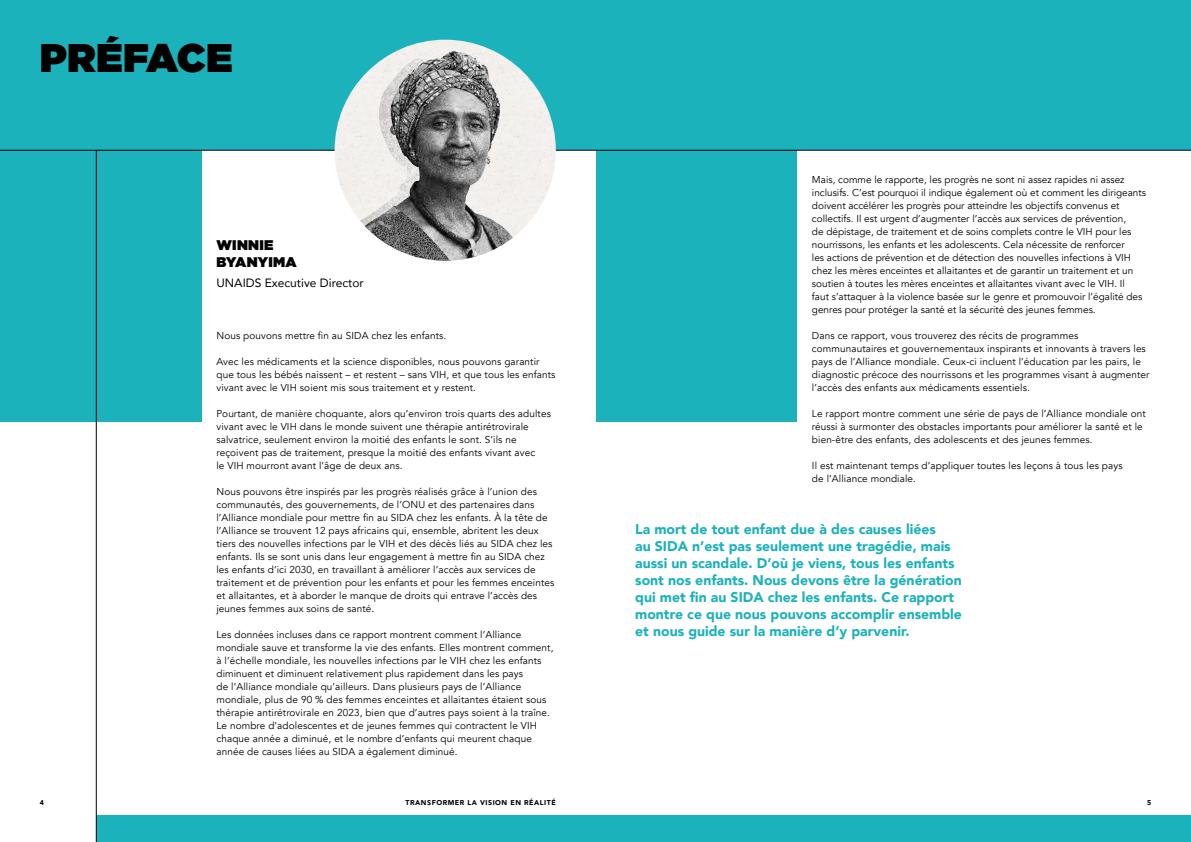
<style>
.page{position:relative;width:1191px;height:842px;background:#fff}
.page>*{position:absolute;margin:0;border:0;box-sizing:border-box;transform-origin:0 0}
.H1{font:900 40px "Gotham";letter-spacing:.01em;color:#000}
.HIGHLIGHTS_TEAL{font:900 14px/17px "Avenir";color:#1cb2bb}
.t1{font:900 14px/17px "Gotham";letter-spacing:.02em;color:#000}
.t2{font:12px "Avenir";color:#000}
.TEXT{font:10px/13px "Avenir";letter-spacing:.01em;color:#000}
.t3{font:900 7px "Avenir";letter-spacing:.075em;color:#000}
</style>
<div class="page">
<div style="left:0;top:0;width:1191px;height:421px;background:#1cb2bb"></div>
<div style="left:202px;top:150px;width:393px;height:692px;background:#fff"></div>
<div style="left:797px;top:150px;width:394px;height:692px;background:#fff"></div>
<div style="left:96px;top:816px;width:1095px;height:26px;background:#1cb2bb"></div>
<hr style="left:96px;top:150px;width:1px;height:692px;background:#000">
<hr style="left:0;top:150px;width:1191px;height:1px;background:#000">
<img style="left:334px;top:40px;width:222px;height:221px;border-radius:111px">
<p class="H1" style="left:40px;top:29px;width:194px">PRÉFACE</p>
<p class="t1" style="left:216px;top:236px;width:82px">WINNIE<br>BYANYIMA</p>
<p class="t2" style="left:216px;top:273px;width:149px">UNAIDS Executive Director</p>
<p class="TEXT" style="left:216px;top:329px;width:231px">Nous pouvons mettre fin au SIDA chez les enfants.</p>
<p class="TEXT" style="left:216px;top:355px;width:340px">Avec les médicaments et la science disponibles, nous pouvons garantir que tous les bébés naissent – et restent – sans VIH, et que tous les enfants vivant avec le VIH soient mis sous traitement et y restent.</p>
<p class="TEXT" style="left:216px;top:407px;width:336px">Pourtant, de manière choquante, alors qu’environ trois quarts des adultes vivant avec le VIH dans le monde suivent une thérapie antirétrovirale salvatrice, seulement environ la moitié des enfants le sont. S’ils ne reçoivent pas de traitement, presque la moitié des enfants vivant avec<br>le VIH mourront avant l’âge de deux ans.</p>
<p class="TEXT" style="left:216px;top:485px;width:339px">Nous pouvons être inspirés par les progrès réalisés grâce à l’union des communautés, des gouvernements, de l’ONU et des partenaires dans l’Alliance mondiale pour mettre fin au SIDA chez les enfants. À la tête de l’Alliance se trouvent 12 pays africains qui, ensemble, abritent les deux tiers des nouvelles infections par le VIH et des décès liés au SIDA chez les enfants. Ils se sont unis dans leur engagement à mettre fin au SIDA chez les enfants d’ici 2030, en travaillant à améliorer l’accès aux services de traitement et de prévention pour les enfants et pour les femmes enceintes et allaitantes, et à aborder le manque de droits qui entrave l’accès des jeunes femmes aux soins de santé.</p>
<p class="TEXT" style="left:216px;top:628px;width:338px">Les données incluses dans ce rapport montrent comment l’Alliance mondiale sauve et transforme la vie des enfants. Elles montrent comment, à l’échelle mondiale, les nouvelles infections par le VIH chez les enfants diminuent et diminuent relativement plus rapidement dans les pays<br>de l’Alliance mondiale qu’ailleurs. Dans plusieurs pays de l’Alliance mondiale, plus de 90 % des femmes enceintes et allaitantes étaient sous thérapie antirétrovirale en 2023, bien que d’autres pays soient à la traîne.<br>Le nombre d’adolescentes et de jeunes femmes qui contractent le VIH chaque année a diminué, et le nombre d’enfants qui meurent chaque année de causes liées au SIDA a également diminué.</p>
<p class="TEXT" style="left:812px;top:173px;width:336px">Mais, comme le rapporte, les progrès ne sont ni assez rapides ni assez inclusifs. C’est pourquoi il indique également où et comment les dirigeants doivent accélérer les progrès pour atteindre les objectifs convenus et collectifs. Il est urgent d’augmenter l’accès aux services de prévention,<br>de dépistage, de traitement et de soins complets contre le VIH pour les nourrissons, les enfants et les adolescents. Cela nécessite de renforcer<br>les actions de prévention et de détection des nouvelles infections à VIH chez les mères enceintes et allaitantes et de garantir un traitement et un soutien à toutes les mères enceintes et allaitantes vivant avec le VIH. Il<br>faut s’attaquer à la violence basée sur le genre et promouvoir l’égalité des genres pour protéger la santé et la sécurité des jeunes femmes.</p>
<p class="TEXT" style="left:812px;top:329px;width:339px">Dans ce rapport, vous trouverez des récits de programmes communautaires et gouvernementaux inspirants et innovants à travers les pays de l’Alliance mondiale. Ceux-ci incluent l’éducation par les pairs, le diagnostic précoce des nourrissons et les programmes visant à augmenter l’accès des enfants aux médicaments essentiels.</p>
<p class="TEXT" style="left:812px;top:407px;width:335px">Le rapport montre comment une série de pays de l’Alliance mondiale ont réussi à surmonter des obstacles importants pour améliorer la santé et le bien-être des enfants, des adolescents et des jeunes femmes.</p>
<p class="TEXT" style="left:812px;top:459px;width:312px">Il est maintenant temps d’appliquer toutes les leçons à tous les pays de l’Alliance mondiale.</p>
<p class="HIGHLIGHTS_TEAL" style="left:635px;top:520px;width:328px">La mort de tout enfant due à des causes liées<br>au SIDA n’est pas seulement une tragédie, mais aussi un scandale. D’où je viens, tous les enfants sont nos enfants. Nous devons être la génération qui met fin au SIDA chez les enfants. Ce rapport montre ce que nous pouvons accomplir ensemble et nous guide sur la manière d’y parvenir.</p>
<p class="t3" style="left:40px;top:797px;width:6px">4</p>
<p class="t3" style="left:405px;top:797px;width:152px">TRANSFORMER LA VISION EN RÉALITÉ</p>
<p class="t3" style="left:1147px;top:797px;width:6px">5</p>
</div>
